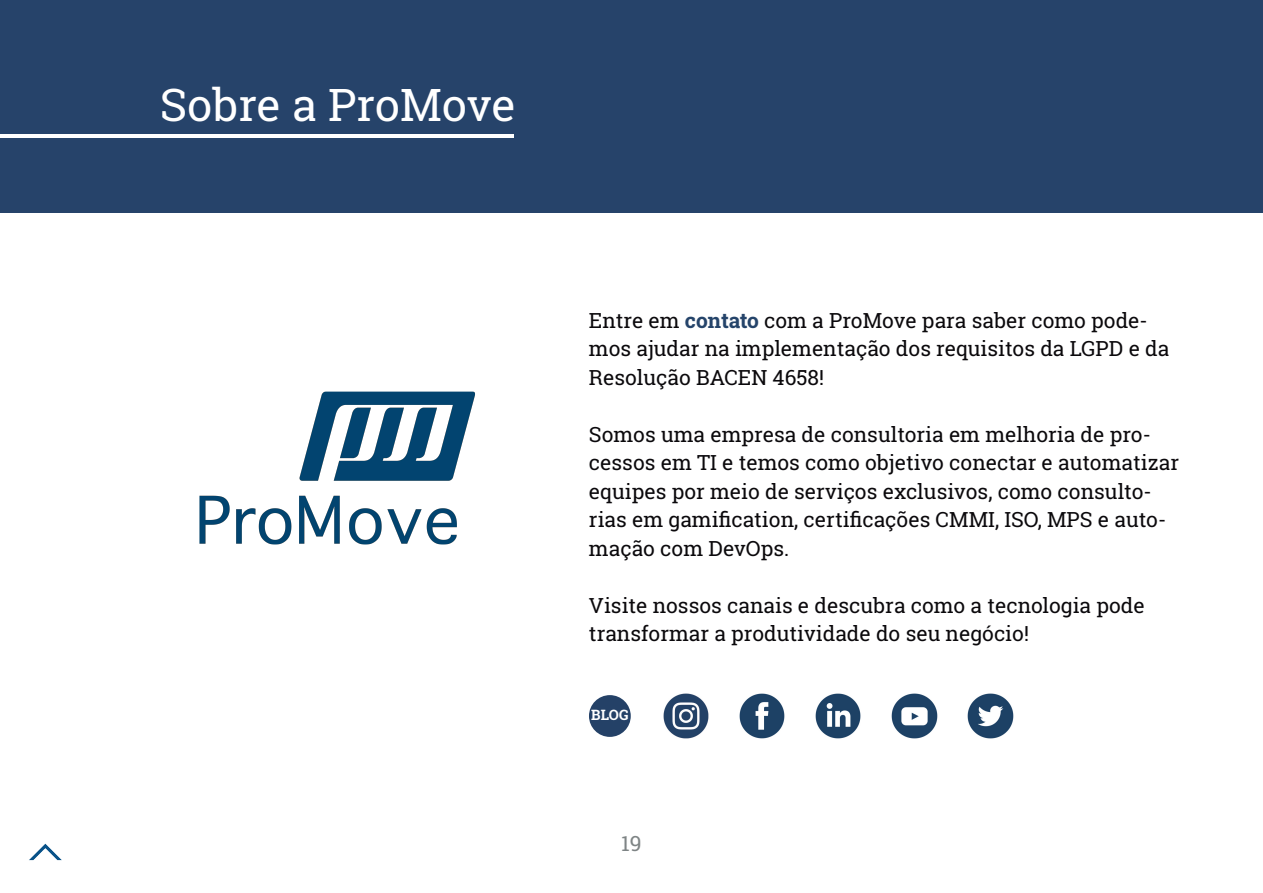
<style>
.page{position:relative;width:1263px;height:893px;background:#fff}
.page>*{position:absolute;margin:0;border:0;box-sizing:border-box;transform-origin:0 0}
.t1{font:45px "Roboto Slab";color:#fff}
.t2{font:21px/28.5px "Roboto Slab";color:#0b090c}
.t3{font:21px "Roboto Slab";color:#7e8485}
.t4{font:700 14.25px "Roboto Slab";color:#fff}
.s1{font-weight:700;color:#25446a}
</style>
<div class="page">
<div style="left:0;top:0;width:1263px;height:212px;background:#26436a"></div>
<hr style="left:0;top:134px;width:513px;height:4px;background:#fff">
<img style="left:199px;top:391px;width:276px;height:154px">
<img style="left:891px;top:693px;width:47px;height:46px">
<img style="left:663px;top:693px;width:46px;height:46px">
<img style="left:739px;top:693px;width:46px;height:46px">
<img style="left:815px;top:693px;width:46px;height:46px">
<img style="left:967px;top:693px;width:47px;height:46px">
<div style="left:589px;top:695px;width:42px;height:42px;background:#244167;border-radius:50%"></div>
<img style="left:29px;top:843px;width:33px;height:18px">
<h1 class="t1" style="left:160px;top:74px;width:358px">Sobre a ProMove</h1>
<p class="t2" style="left:589px;top:306px;width:582px">Entre em <span class="s1">contato</span> com a ProMove para saber como pode&shy;mos ajudar na implementação dos requisitos da LGPD e da<br>Resolução BACEN 4658!</p>
<p class="t2" style="left:589px;top:420px;width:592px">Somos uma empresa de consultoria em melhoria de pro&shy;cessos em TI e temos como objetivo conectar e automatizar equipes por meio de serviços exclusivos, como consulto&shy;rias em gamification, certificações CMMI, ISO, MPS e auto&shy;mação com DevOps.</p>
<p class="t2" style="left:589px;top:591px;width:557px">Visite nossos canais e descubra como a tecnologia pode transformar a produtividade do seu negócio!</p>
<p class="t4" style="left:591px;top:705px;width:39px">BLOG</p>
<p class="t3" style="left:621px;top:829px;width:22px">19</p>
</div>
